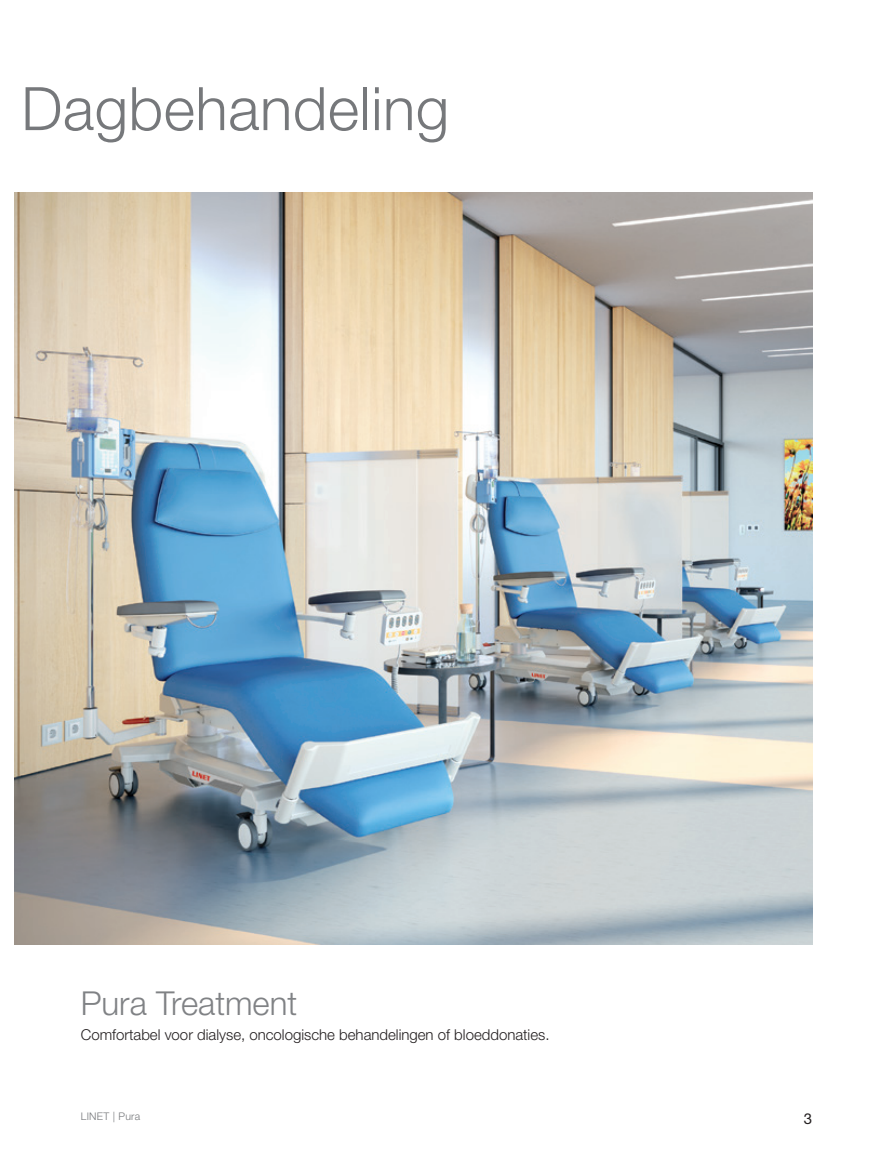
<style>
.page{position:relative;width:893px;height:1149px;background:#fff}
.page>*{position:absolute;margin:0;border:0;box-sizing:border-box;transform-origin:0 0}
._01_text_zakladni{font:300 60px "Helvetica Neue LT Pro";letter-spacing:.01em;color:#76787b}
.t1{font:300 33px "Helvetica Neue LT Pro";color:#808285}
._001_bullet{font:300 15px "Helvetica Neue LT Pro";color:#231f20}
.t2{font:15px "Helvetica Neue LT Pro";color:#231f20}
.t3{font:300 10.5px "Helvetica Neue LT Pro";letter-spacing:.025em;color:#76787b}
</style>
<div class="page">
<img style="left:14px;top:193px;width:798px;height:751px">
<p class="_01_text_zakladni" style="left:21px;top:72px;width:429px">Dagbehandeling</p>
<p class="t1" style="left:81px;top:982px;width:218px">Pura Treatment</p>
<p class="_001_bullet" style="left:81px;top:1025px;width:470px">Comfortabel voor dialyse, oncologische behandelingen of bloeddonaties.</p>
<p class="t3" style="left:81px;top:1109px;width:61px">LINET | Pura</p>
<p class="t2" style="left:804px;top:1108px;width:10px">3</p>
</div>
